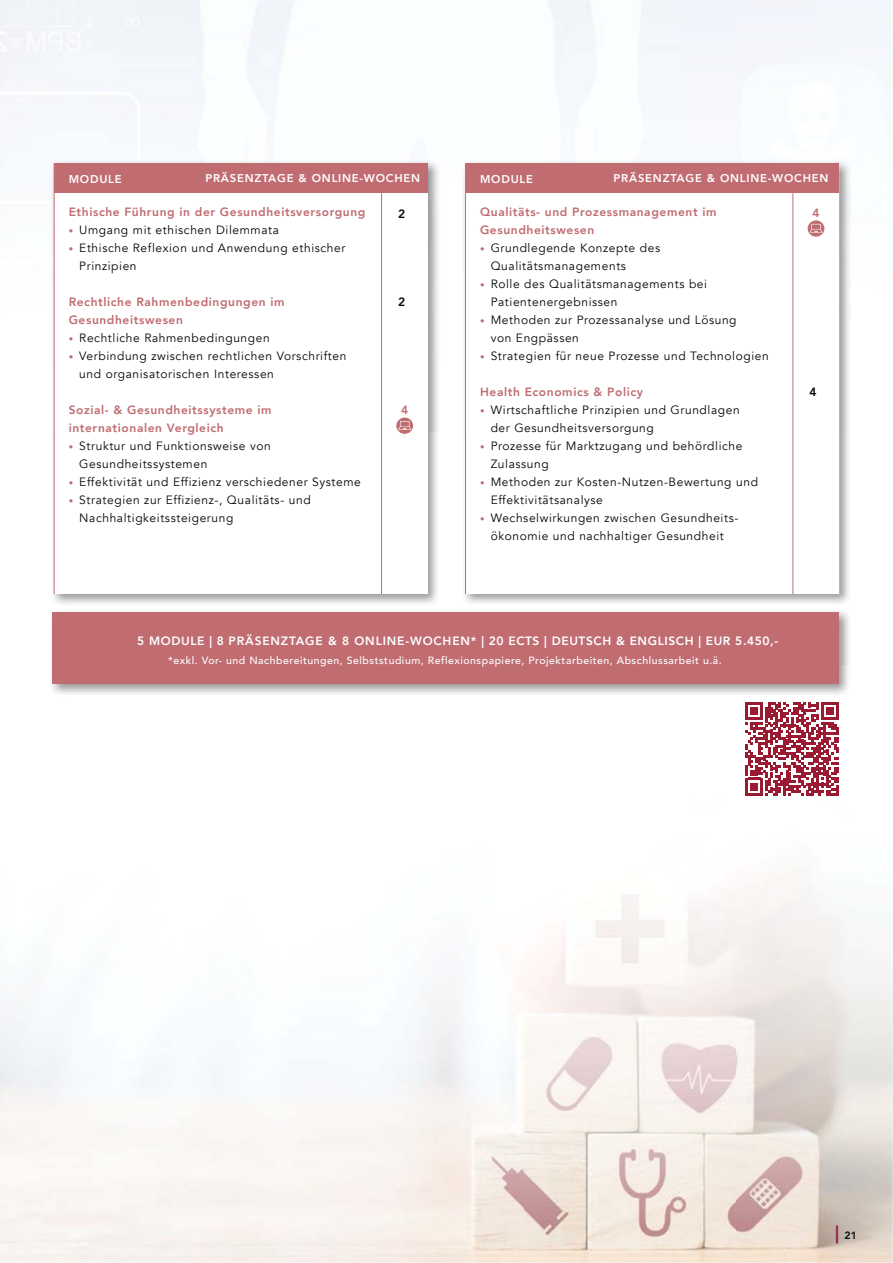
<style>
.page{position:relative;width:893px;height:1263px;background:#fff}
.page>*{position:absolute;margin:0;border:0;box-sizing:border-box;transform-origin:0 0}
.t1{font:12px/18px "Avenir";letter-spacing:.05em;color:#040809}
.t2{font:800 12px/18px "Avenir";letter-spacing:.05em;color:#c06c71}
.t3{font:800 12px "Avenir";letter-spacing:.05em;color:#fff}
.t4{font:800 12px "Avenir";color:#040809}
.t5{font:800 11.25px "Avenir";letter-spacing:.07em;color:#fff}
.t6{font:500 10.5px "Avenir";letter-spacing:.05em;color:#fff}
.t7{font:800 10.5px "Avenir";color:#040809}
.s1{font-size:9px;color:#c06c71}
.s2{font-size:18px;color:#991a31}
</style>
<div class="page">
<img style="left:0;top:795px;width:893px;height:468px">
<img style="left:50px;top:159px;width:390px;height:445px">
<div style="left:54px;top:163px;width:374px;height:431px;background:#fff"></div>
<img style="left:462px;top:159px;width:390px;height:444px">
<div style="left:465px;top:163px;width:374px;height:431px;background:#fff"></div>
<div style="left:54px;top:163px;width:374px;height:30px;background:#c06c71"></div>
<hr style="left:381px;top:193px;width:1px;height:91px;background:#c06c71">
<hr style="left:381px;top:284px;width:1px;height:112px;background:#c06c71">
<hr style="left:381px;top:396px;width:1px;height:144px;background:#c06c71">
<hr style="left:381px;top:540px;width:1px;height:54px;background:#c06c71">
<hr style="left:54px;top:193px;width:1px;height:91px;background:#c06c71">
<hr style="left:54px;top:284px;width:1px;height:112px;background:#c06c71">
<hr style="left:54px;top:396px;width:1px;height:144px;background:#c06c71">
<hr style="left:54px;top:540px;width:1px;height:54px;background:#c06c71">
<div style="left:465px;top:163px;width:374px;height:30px;background:#c06c71"></div>
<hr style="left:793px;top:193px;width:1px;height:185px;background:#c06c71">
<hr style="left:793px;top:378px;width:1px;height:216px;background:#c06c71">
<hr style="left:465px;top:193px;width:1px;height:185px;background:#c06c71">
<hr style="left:465px;top:378px;width:1px;height:216px;background:#c06c71">
<img style="left:52px;top:611px;width:797px;height:83px">
<div style="left:53px;top:612px;width:786px;height:72px;background:#c06c71"></div>
<svg style="left:745px;top:702px;width:94px;height:93px"></svg>
<svg style="left:396px;top:418px;width:17px;height:16px"></svg>
<svg style="left:398px;top:421px;width:13px;height:9px"></svg>
<svg style="left:808px;top:220px;width:16px;height:17px"></svg>
<svg style="left:809px;top:224px;width:13px;height:9px"></svg>
<p class="t5" style="left:205px;top:171px;width:216px">PRÄSENZTAGE &amp; ONLINE-WOCHEN</p>
<p class="t5" style="left:614px;top:171px;width:216px">PRÄSENZTAGE &amp; ONLINE-WOCHEN</p>
<p class="t5" style="left:69px;top:171px;width:55px">MODULE</p>
<p class="t2" style="left:69px;top:203px;width:298px">Ethische Führung in der Gesundheitsversorgung</p>
<p class="t1" style="left:69px;top:221px;width:212px"><span class="s1">•</span> Umgang mit ethischen Dilemmata</p>
<p class="t1" style="left:79px;top:239px;width:268px;text-indent:-11px"><span class="s1">•</span> Ethische Reflexion und Anwendung ethischer<br>Prinzipien</p>
<p class="t5" style="left:480px;top:172px;width:55px">MODULE</p>
<p class="t2" style="left:480px;top:203px;width:238px">Qualitäts- und Prozessmanagement im<br>Gesundheitswesen</p>
<p class="t1" style="left:491px;top:239px;width:171px;text-indent:-11px"><span class="s1">•</span> Grundlegende Konzepte des<br>Qualitätsmanagements</p>
<p class="t1" style="left:491px;top:275px;width:218px;text-indent:-11px"><span class="s1">•</span> Rolle des Qualitätsmanagements bei<br>Patientenergebnissen</p>
<p class="t1" style="left:491px;top:311px;width:247px;text-indent:-11px"><span class="s1">•</span> Methoden zur Prozessanalyse und Lösung von Engpässen</p>
<p class="t1" style="left:480px;top:347px;width:290px"><span class="s1">•</span> Strategien für neue Prozesse und Technologien</p>
<p class="t2" style="left:480px;top:383px;width:164px">Health Economics &amp; Policy</p>
<p class="t1" style="left:491px;top:401px;width:251px;text-indent:-11px"><span class="s1">•</span> Wirtschaftliche Prinzipien und Grundlagen der Gesundheitsversorgung</p>
<p class="t1" style="left:491px;top:437px;width:253px;text-indent:-11px"><span class="s1">•</span> Prozesse für Marktzugang und behördliche<br>Zulassung</p>
<p class="t1" style="left:491px;top:473px;width:269px;text-indent:-11px"><span class="s1">•</span> Methoden zur Kosten-Nutzen-Bewertung und<br>Effektivitätsanalyse</p>
<p class="t1" style="left:480px;top:509px;width:260px;text-align:center"><span class="s1">•</span> Wechselwirkungen zwischen Gesundheits&shy;ökonomie und nachhaltiger Gesundheit</p>
<p class="t2" style="left:812px;top:205px;width:9px">4</p>
<p class="t4" style="left:398px;top:206px;width:9px">2</p>
<p class="t2" style="left:69px;top:293px;width:217px">Rechtliche Rahmenbedingungen im<br>Gesundheitswesen</p>
<p class="t1" style="left:69px;top:329px;width:203px"><span class="s1">•</span> Rechtliche Rahmenbedingungen</p>
<p class="t1" style="left:79px;top:347px;width:269px;text-indent:-11px"><span class="s1">•</span> Verbindung zwischen rechtlichen Vorschriften und organisatorischen Interessen</p>
<p class="t4" style="left:398px;top:294px;width:9px">2</p>
<p class="t4" style="left:809px;top:384px;width:9px">4</p>
<p class="t2" style="left:69px;top:401px;width:205px">Sozial- &amp; Gesundheitssysteme im internationalen Vergleich</p>
<p class="t1" style="left:79px;top:437px;width:193px;text-indent:-11px"><span class="s1">•</span> Struktur und Funktionsweise von<br>Gesundheitssystemen</p>
<p class="t1" style="left:69px;top:473px;width:294px"><span class="s1">•</span> Effektivität und Effizienz verschiedener Systeme</p>
<p class="t1" style="left:79px;top:491px;width:233px;text-indent:-11px"><span class="s1">•</span> Strategien zur Effizienz-, Qualitäts- und<br>Nachhaltigkeitssteigerung</p>
<p class="t2" style="left:401px;top:402px;width:9px">4</p>
<p class="t3" style="left:137px;top:633px;width:642px">5 MODULE | 8 PRÄSENZTAGE &amp; 8 ONLINE-WOCHEN* | 20 ECTS | DEUTSCH &amp; ENGLISCH | EUR 5.450,-</p>
<p class="t6" style="left:168px;top:653px;width:555px">*exkl. Vor- und Nachbereitungen, Selbststudium, Reflexionspapiere, Projektarbeiten, Abschlussarbeit u.ä.</p>
<p class="t7" style="left:835px;top:1229px;width:23px"><span class="s2">|</span> 21</p>
</div>
